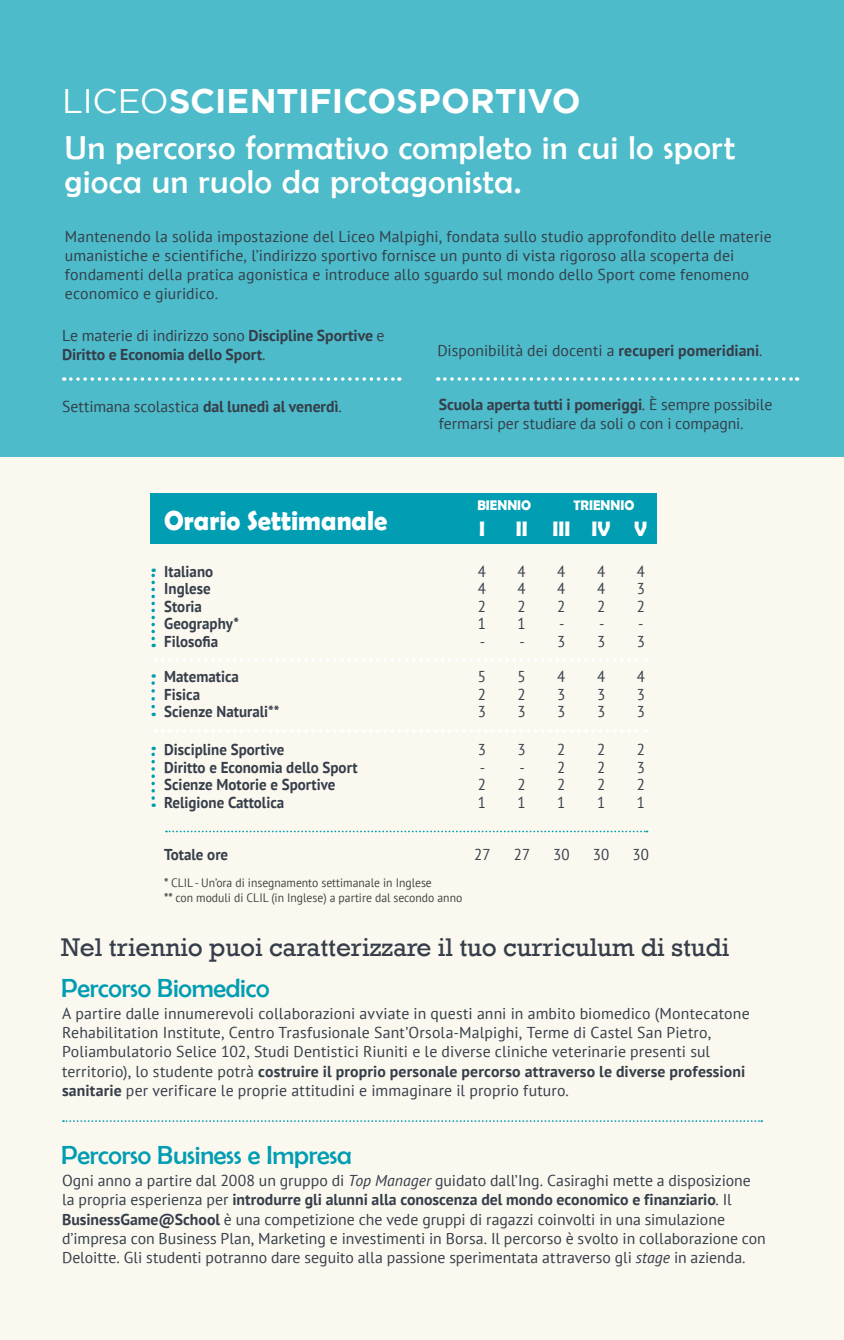
<style>
.page{position:relative;width:844px;height:1340px;background:#fff}
.page>*{position:absolute;margin:0;border:0;box-sizing:border-box;transform-origin:0 0}
.t1{font:700 33.95px "Gotham";letter-spacing:-.005em;color:#fff}
.t2{font:33.25px/33.2px "Berlin Sans FB";letter-spacing:.02em;color:#fff}
.t3{font:700 27.65px "Berlin Sans FB Demi";color:#fff;scale:.95 1}
.t4{font:26.25px "Rockwell";letter-spacing:-.005em;color:#353e4a}
.t5{font:26.25px "Berlin Sans FB";letter-spacing:-.01em;color:#009db3}
.t6{font:700 21px "Berlin Sans FB Demi";color:#fff;scale:.95 1}
.t7{font:15.75px/19.2px "PT Sans";letter-spacing:.005em;color:#353e4a}
.t8{font:700 15.75px "PT Sans";color:#353e4a;scale:.95 1}
.t9{font:700 15.75px/19.2px "PT Sans";color:#353e4a}
.t10{font:15.75px "PT Sans";letter-spacing:.005em;color:#353e4a;scale:.95 1}
.t11{font:700 14px "Berlin Sans FB Demi";color:#fff;scale:.95 1}
.t12{font:12.25px/14.7px "PT Sans";color:#434541;scale:.95 1}
.s1{font-weight:400}
.s2{font-weight:700}
.s3{font-style:italic}
</style>
<div class="page">
<div style="left:0;top:0;width:843px;height:1339px;background:#fbf8ef"></div>
<div style="left:0;top:0;width:843px;height:456px;background:#4dbbc9"></div>
<svg style="left:163px;top:729px;width:483px;height:3px"></svg>
<svg style="left:163px;top:658px;width:483px;height:3px"></svg>
<svg style="left:151px;top:568px;width:4px;height:79px"></svg>
<svg style="left:151px;top:674px;width:4px;height:32px"></svg>
<svg style="left:151px;top:746px;width:4px;height:61px"></svg>
<div style="left:150px;top:492px;width:506px;height:51px;background:#009db3"></div>
<svg style="left:63px;top:1120px;width:699px;height:1px"></svg>
<svg style="left:71px;top:377px;width:329px;height:4px"></svg>
<svg style="left:444px;top:377px;width:353px;height:4px"></svg>
<svg style="left:166px;top:830px;width:481px;height:2px"></svg>
<h1 class="t1" style="left:62px;top:81px;width:520px"><span class="s1">LICEO</span>SCIENTIFICOSPORTIVO</h1>
<h2 class="t2" style="left:65px;top:131px;width:672px">Un percorso formativo completo in cui lo sport gioca un ruolo da protagonista.</h2>
<p class="t7" style="left:65px;top:226px;width:708px">Mantenendo la solida impostazione del Liceo Malpighi, fondata sullo studio approfondito delle materie umanistiche e scientifiche, l’indirizzo sportivo fornisce un punto di vista rigoroso alla scoperta dei fondamenti della pratica agonistica e introduce allo sguardo sul mondo dello Sport come fenomeno economico e giuridico.</p>
<p class="t9" style="left:62px;top:325px;width:324px"><span class="s1">Le materie di indirizzo sono</span> Discipline Sportive <span class="s1">e<br></span>Diritto e Economia dello Sport<span class="s1">.</span></p>
<p class="t7" style="left:62px;top:397px;width:281px">Settimana scolastica <span class="s2">dal lunedì al venerdì</span>.</p>
<h3 class="t3" style="left:164px;top:504px;width:236px">Orario Settimanale</h3>
<p class="t7" style="left:437px;top:341px;width:327px">Disponibilità dei docenti a <span class="s2">recuperi pomeridiani</span>.</p>
<p class="t7" style="left:439px;top:394px;width:335px"><span class="s2">Scuola aperta tutti i pomeriggi</span>. È sempre possibile fermarsi per studiare da soli o con i compagni.</p>
<p class="t11" style="left:477px;top:497px;width:58px">BIENNIO</p>
<p class="t11" style="left:573px;top:497px;width:65px">TRIENNIO</p>
<h3 class="t6" style="left:479px;top:517px;width:8px">I</h3>
<h3 class="t6" style="left:515px;top:517px;width:140px">II III IV V</h3>
<p class="t8" style="left:164px;top:561px;width:53px">Italiano</p>
<p class="t10" style="left:478px;top:561px;width:10px">4</p>
<p class="t10" style="left:517px;top:561px;width:10px">4</p>
<p class="t10" style="left:557px;top:561px;width:10px">4</p>
<p class="t10" style="left:597px;top:561px;width:10px">4</p>
<p class="t10" style="left:636px;top:561px;width:10px">4</p>
<p class="t8" style="left:164px;top:578px;width:50px">Inglese</p>
<p class="t10" style="left:478px;top:578px;width:10px">4</p>
<p class="t10" style="left:517px;top:578px;width:10px">4</p>
<p class="t10" style="left:557px;top:578px;width:10px">4</p>
<p class="t10" style="left:597px;top:578px;width:10px">4</p>
<p class="t10" style="left:636px;top:578px;width:10px">3</p>
<p class="t8" style="left:164px;top:596px;width:41px">Storia</p>
<p class="t10" style="left:478px;top:596px;width:10px">2</p>
<p class="t10" style="left:517px;top:596px;width:10px">2</p>
<p class="t10" style="left:557px;top:596px;width:10px">2</p>
<p class="t10" style="left:597px;top:596px;width:10px">2</p>
<p class="t10" style="left:636px;top:596px;width:10px">2</p>
<p class="t8" style="left:164px;top:613px;width:80px">Geography*</p>
<p class="t10" style="left:478px;top:613px;width:10px">1</p>
<p class="t10" style="left:517px;top:613px;width:10px">1</p>
<p class="t10" style="left:559px;top:613px;width:49px">- -</p>
<p class="t10" style="left:638px;top:613px;width:7px">-</p>
<p class="t8" style="left:164px;top:631px;width:58px">Filosofia</p>
<p class="t10" style="left:479px;top:631px;width:49px">- -</p>
<p class="t10" style="left:557px;top:631px;width:10px">3</p>
<p class="t10" style="left:597px;top:631px;width:10px">3</p>
<p class="t10" style="left:636px;top:631px;width:10px">3</p>
<p class="t8" style="left:164px;top:666px;width:80px">Matematica</p>
<p class="t10" style="left:477px;top:666px;width:10px">5</p>
<p class="t10" style="left:517px;top:666px;width:10px">5</p>
<p class="t10" style="left:557px;top:666px;width:10px">4</p>
<p class="t10" style="left:597px;top:666px;width:10px">4</p>
<p class="t10" style="left:636px;top:666px;width:10px">4</p>
<p class="t8" style="left:164px;top:683px;width:39px">Fisica</p>
<p class="t10" style="left:477px;top:684px;width:10px">2</p>
<p class="t10" style="left:517px;top:684px;width:10px">2</p>
<p class="t10" style="left:557px;top:684px;width:10px">3</p>
<p class="t10" style="left:597px;top:684px;width:10px">3</p>
<p class="t10" style="left:636px;top:684px;width:10px">3</p>
<p class="t8" style="left:164px;top:701px;width:123px">Scienze Naturali**</p>
<p class="t10" style="left:477px;top:701px;width:10px">3</p>
<p class="t10" style="left:517px;top:701px;width:10px">3</p>
<p class="t10" style="left:557px;top:701px;width:10px">3</p>
<p class="t10" style="left:597px;top:701px;width:10px">3</p>
<p class="t10" style="left:636px;top:701px;width:10px">3</p>
<p class="t8" style="left:164px;top:739px;width:128px">Discipline Sportive</p>
<p class="t10" style="left:478px;top:739px;width:10px">3</p>
<p class="t10" style="left:517px;top:739px;width:10px">3</p>
<p class="t10" style="left:557px;top:739px;width:10px">2</p>
<p class="t10" style="left:597px;top:739px;width:10px">2</p>
<p class="t10" style="left:636px;top:739px;width:10px">2</p>
<p class="t8" style="left:164px;top:757px;width:205px">Diritto e Economia dello Sport</p>
<p class="t10" style="left:479px;top:757px;width:49px">- -</p>
<p class="t10" style="left:557px;top:757px;width:10px">2</p>
<p class="t10" style="left:597px;top:757px;width:10px">2</p>
<p class="t10" style="left:636px;top:757px;width:10px">3</p>
<p class="t8" style="left:164px;top:774px;width:182px">Scienze Motorie e Sportive</p>
<p class="t10" style="left:477px;top:774px;width:10px">2</p>
<p class="t10" style="left:517px;top:774px;width:10px">2</p>
<p class="t10" style="left:557px;top:774px;width:10px">2</p>
<p class="t10" style="left:597px;top:774px;width:10px">2</p>
<p class="t10" style="left:636px;top:774px;width:10px">2</p>
<p class="t8" style="left:164px;top:792px;width:128px">Religione Cattolica</p>
<p class="t10" style="left:477px;top:792px;width:10px">1</p>
<p class="t10" style="left:517px;top:792px;width:10px">1</p>
<p class="t10" style="left:557px;top:792px;width:10px">1</p>
<p class="t10" style="left:597px;top:792px;width:10px">1</p>
<p class="t10" style="left:636px;top:792px;width:10px">1</p>
<p class="t8" style="left:164px;top:844px;width:69px">Totale ore</p>
<p class="t10" style="left:474px;top:844px;width:19px">27</p>
<p class="t10" style="left:513px;top:844px;width:19px">27</p>
<p class="t10" style="left:553px;top:844px;width:19px">30</p>
<p class="t10" style="left:592px;top:844px;width:19px">30</p>
<p class="t10" style="left:632px;top:844px;width:19px">30</p>
<p class="t12" style="left:164px;top:875px;width:315px"><span class="s2">*</span> CLIL - Un’ora di insegnamento settimanale in Inglese<br><span class="s2">**</span> con moduli di CLIL (in Inglese) a partire dal secondo anno</p>
<h3 class="t4" style="left:61px;top:932px;width:669px">Nel triennio puoi caratterizzare il tuo curriculum di studi</h3>
<h3 class="t5" style="left:61px;top:973px;width:210px">Percorso Biomedico</h3>
<p class="t7" style="left:62px;top:1003px;width:689px">A partire dalle innumerevoli collaborazioni avviate in questi anni in ambito biomedico (Montecatone Rehabilitation Institute, Centro Trasfusionale Sant’Orsola-Malpighi, Terme di Castel San Pietro, Poliambulatorio Selice 102, Studi Dentistici Riuniti e le diverse cliniche veterinarie presenti sul territorio), lo studente potrà <span class="s2">costruire il proprio personale percorso attraverso le diverse professioni sanitarie</span> per verificare le proprie attitudini e immaginare il proprio futuro.</p>
<h3 class="t5" style="left:61px;top:1140px;width:292px">Percorso Business e Impresa</h3>
<p class="t7" style="left:62px;top:1170px;width:705px">Ogni anno a partire dal 2008 un gruppo di <span class="s3">Top Manager</span> guidato dall’Ing. Casiraghi mette a disposizione la propria esperienza per <span class="s2">introdurre gli alunni alla conoscenza del mondo economico e finanziario</span>. Il <span class="s2">BusinessGame@School</span> è una competizione che vede gruppi di ragazzi coinvolti in una simulazione d’impresa con Business Plan, Marketing e investimenti in Borsa. Il percorso è svolto in collaborazione con Deloitte. Gli studenti potranno dare seguito alla passione sperimentata attraverso gli <span class="s3">stage</span> in azienda.</p>
</div>
